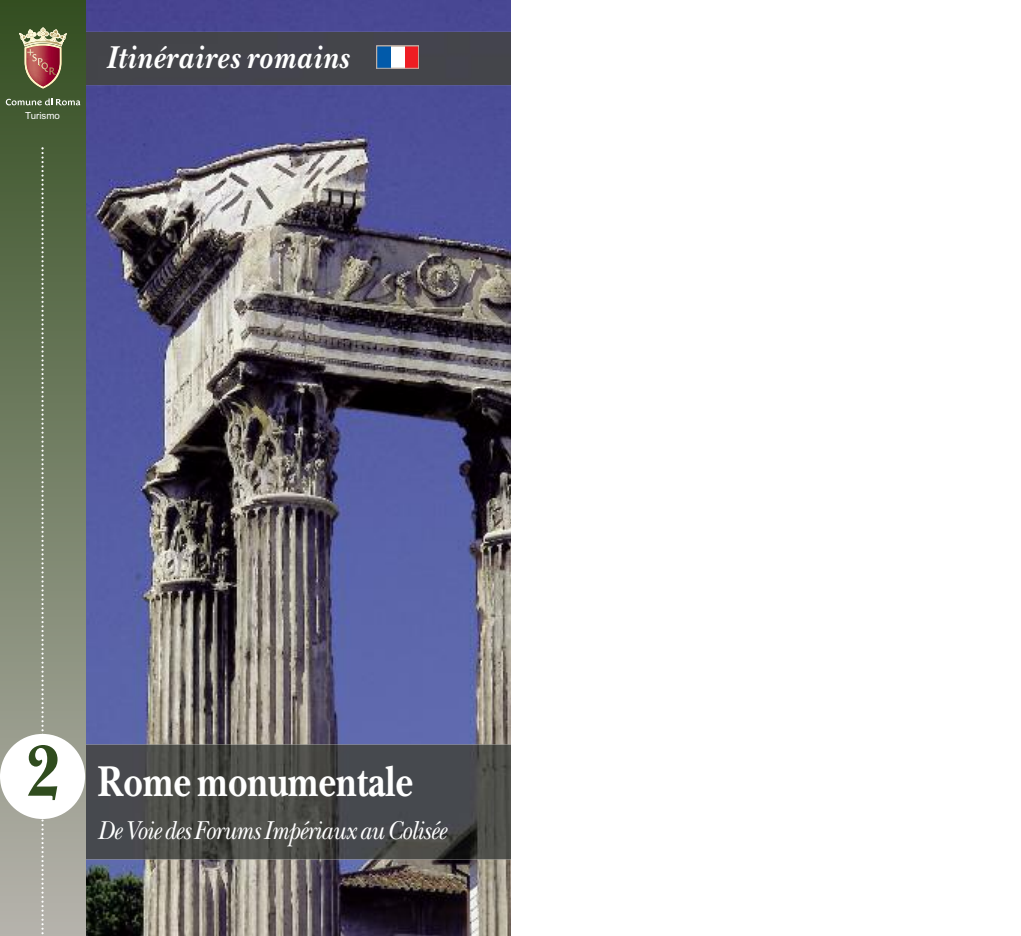
<style>
.page{position:relative;width:1021px;height:936px;background:#fff}
.page>*{position:absolute;margin:0;border:0;box-sizing:border-box;transform-origin:0 0}
.t1{font:700 45px "New Baskerville";color:#fff;scale:.8 1}
.t2{font:italic 700 33px "New Baskerville";letter-spacing:.035em;color:#fff;scale:.9 1}
.t3{font:italic 27px "New Baskerville";letter-spacing:-.025em;color:#fff;scale:.9 1}
.t4{font:9.75px "Arial";color:#fff}
.s1{font-size:75px;color:#304c1e}
</style>
<div class="page">
<img style="left:85px;top:0;width:425px;height:935px">
<img style="left:85px;top:32px;width:425px;height:827px">
<div style="left:0;top:0;width:85px;height:935px;background:linear-gradient(to bottom,#334e20,#b6b3ac)"></div>
<svg style="left:41px;top:147px;width:3px;height:788px;background:#9ca492"></svg>
<div style="left:0;top:733px;width:85px;height:86px;background:#fff;border-radius:50%"></div>
<svg style="left:20px;top:28px;width:46px;height:60px;background:#98715d"></svg>
<svg style="left:6px;top:98px;width:74px;height:7px"></svg>
<div style="left:377px;top:46px;width:41px;height:22px;background:#fff"></div>
<div style="left:377px;top:46px;width:14px;height:22px;background:#015aaa"></div>
<div style="left:404px;top:46px;width:14px;height:22px;background:#ee1d23"></div>
<div style="left:376px;top:46px;width:43px;height:23px;border:1px solid #c0b0a5"></div>
<p class="t4" style="left:25px;top:109px;width:36px">Turismo</p>
<p class="t2" style="left:106px;top:37px;width:271px">Itinéraires romains</p>
<h1 class="t1" style="left:25px;top:753px;width:487px"><span class="s1">2</span> Rome monumentale</h1>
<p class="t3" style="left:98px;top:820px;width:388px">DeVoiedesForumsImpériauxauColisée</p>
</div>
